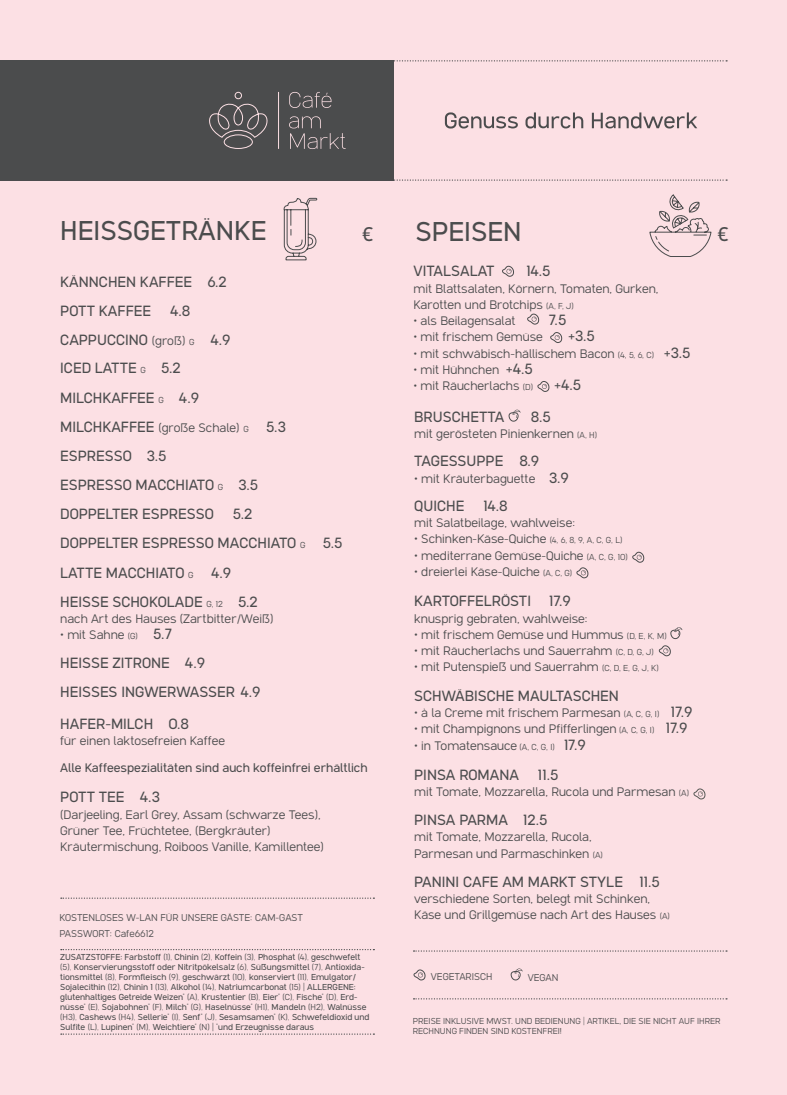
<style>
.page{position:relative;width:787px;height:1095px;background:#fce0e4}
.page>*{position:absolute;margin:0;border:0;box-sizing:border-box;transform-origin:0 0}
.t1{font:500 27.5px "Compose";color:#4b4c4d}
.t2{font:500 20px "Compose";color:#4b4c4d}
.t3{font:500 15px/29px "Compose";color:#4b4c4d}
.t4{font:12.5px/16.2px "Compose";color:#4b4c4d}
.t5{font:500 12.5px "Compose";color:#4b4c4d}
.t6{font:10px/16.2px "Compose";color:#4b4c4d}
.t7{font:500 8.75px/10px "Compose";color:#4b4c4d}
.t8{font:8.75px/10px "Compose";color:#4b4c4d}
.s1{font-weight:400;font-size:12.5px}
.s2{font-weight:400;font-size:8.75px}
.s3{font-weight:300}
.s4{font-size:8.75px}
.s5{font-weight:500;font-size:15px}
.s6{font-weight:400}
</style>
<div class="page">
<svg style="left:393px;top:179px;width:334px;height:2px"></svg>
<svg style="left:413px;top:969px;width:12px;height:11px"></svg>
<svg style="left:510px;top:968px;width:12px;height:12px"></svg>
<svg style="left:61px;top:1033px;width:313px;height:2px"></svg>
<svg style="left:61px;top:949px;width:313px;height:1px"></svg>
<div style="left:0;top:60px;width:393px;height:121px;background:#4b4c4d"></div>
<div style="left:224px;top:134px;width:29px;height:15px;border:1px solid #fce0e4;border-radius:50%"></div>
<svg style="left:209px;top:103px;width:59px;height:35px"></svg>
<div style="left:235px;top:92px;width:7px;height:7px;border:1px solid #fce0e4;border-radius:50%"></div>
<svg style="left:289px;top:116px;width:56px;height:33px"></svg>
<svg style="left:289px;top:92px;width:42px;height:16px"></svg>
<hr style="left:278px;top:92px;width:1px;height:57px;background:#fce0e4">
<svg style="left:393px;top:60px;width:334px;height:1px"></svg>
<svg style="left:445px;top:112px;width:252px;height:17px"></svg>
<svg style="left:413px;top:998px;width:314px;height:1px"></svg>
<svg style="left:413px;top:950px;width:314px;height:2px"></svg>
<svg style="left:61px;top:897px;width:313px;height:2px"></svg>
<svg style="left:649px;top:194px;width:63px;height:63px"></svg>
<svg style="left:632px;top:552px;width:12px;height:11px"></svg>
<svg style="left:576px;top:567px;width:12px;height:11px"></svg>
<svg style="left:670px;top:627px;width:12px;height:12px"></svg>
<svg style="left:659px;top:645px;width:12px;height:11px"></svg>
<svg style="left:537px;top:381px;width:12px;height:11px"></svg>
<svg style="left:508px;top:410px;width:12px;height:12px"></svg>
<svg style="left:283px;top:197px;width:35px;height:64px"></svg>
<svg style="left:693px;top:788px;width:12px;height:11px"></svg>
<svg style="left:502px;top:266px;width:12px;height:11px"></svg>
<svg style="left:527px;top:314px;width:12px;height:11px"></svg>
<svg style="left:550px;top:332px;width:12px;height:11px"></svg>
<h1 class="t1" style="left:60px;top:215px;width:208px">HEISSGETRÄNKE</h1>
<h2 class="t2" style="left:362px;top:223px;width:13px">€</h2>
<p class="t3" style="left:60px;top:268px;width:168px">KÄNNCHEN KAFFEE 6.2<br>POTT KAFFEE</p>
<p class="t3" style="left:60px;top:297px;width:172px;line-height:28.6px;text-indent:110px">4.8<br>CAPPUCCINO <span class="s1">(groß)</span> <span class="s2">G</span> 4.9<br>ICED LATTE <span class="s2">G</span> 5.2</p>
<p class="t3" style="left:60px;top:384px;width:227px">MILCHKAFFEE <span class="s2">G</span> 4.9<br>MILCHKAFFEE <span class="s1">(große Schale)</span> <span class="s2">G</span> 5.3<br>ESPRESSO 3.5<br>ESPRESSO MACCHIATO <span class="s2">G</span> 3.5<br>DOPPELTER ESPRESSO</p>
<p class="t3" style="left:60px;top:500px;width:284px;text-indent:172px">5.2<br>DOPPELTER ESPRESSO MACCHIATO <span class="s2">G</span> 5.5<br>LATTE MACCHIATO <span class="s2">G</span> 4.9</p>
<p class="t3" style="left:60px;top:588px;width:199px">HEISSE SCHOKOLADE <span class="s2">G, 12</span> 5.2</p>
<p class="t4" style="left:60px;top:611px;width:215px">nach Art des Hauses (Zartbitter/Weiß)</p>
<p class="t4" style="left:60px;top:627px;width:113px"><span class="s3">•</span> mit Sahne <span class="s4">(G)</span> <span class="s5">5.7</span></p>
<p class="t3" style="left:60px;top:650px;width:146px">HEISSE ZITRONE 4.9</p>
<p class="t3" style="left:60px;top:677px;width:202px;line-height:31.8px">HEISSES INGWERWASSER 4.9<br>HAFER-MILCH 0.8</p>
<p class="t4" style="left:60px;top:734px;width:166px">für einen laktosefreien Kaffee</p>
<p class="t5" style="left:60px;top:760px;width:309px">Alle Kaffeespezialitäten sind auch koffeinfrei erhältlich</p>
<p class="t3" style="left:60px;top:784px;width:101px">POTT TEE 4.3</p>
<p class="t4" style="left:60px;top:807px;width:265px">(Darjeeling, Earl Grey, Assam (schwarze Tees),<br>Grüner Tee, Früchtetee, (Bergkräuter)<br>Kräutermischung, Roiboos Vanille, Kamillentee)</p>
<p class="t6" style="left:60px;top:910px;width:245px">KOSTENLOSES W-LAN FÜR UNSERE GÄSTE: CAM-GAST<br>PASSWORT: Cafe6612</p>
<p class="t7" style="left:60px;top:953px;width:311px">ZUSATZSTOFFE: Farbstoff <span class="s6">(1)</span><span class="s3">,</span> Chinin <span class="s6">(2)</span><span class="s3">,</span> Koffein <span class="s6">(3)</span><span class="s3">,</span> Phosphat <span class="s6">(4)</span><span class="s3">,</span> geschwefelt <span class="s6">(5)</span><span class="s3">,</span> Konservierungsstoff oder Nitritpökelsalz <span class="s6">(6)</span><span class="s3">,</span> Süßungsmittel <span class="s6">(7)</span><span class="s3">,</span> Antioxida&shy;tionsmittel <span class="s6">(8)</span><span class="s3">,</span> Formfleisch <span class="s6">(9)</span><span class="s3">,</span> geschwärzt <span class="s6">(10)</span><span class="s3">,</span> konserviert <span class="s6">(11)</span><span class="s3">,</span> Emulgator/ Sojalecithin <span class="s6">(12)</span><span class="s3">,</span> Chinin 1 <span class="s6">(13)</span><span class="s3">,</span> Alkohol <span class="s6">(14)</span><span class="s3">,</span> Natriumcarbonat <span class="s6">(15)</span> | ALLERGENE: glutenhaltiges Getreide Weizen<sup>*</sup> <span class="s6">(A)</span><span class="s3">,</span> Krustentier <span class="s6">(B)</span><span class="s3">,</span> Eier<sup>*</sup> <span class="s6">(C)</span><span class="s3">,</span> Fische<sup>*</sup> <span class="s6">(D)</span><span class="s3">,</span> Erd&shy;nüsse<sup>*</sup> <span class="s6">(E)</span><span class="s3">,</span> Sojabohnen<sup>*</sup> <span class="s6">(F)</span><span class="s3">,</span> Milch<sup>*</sup> <span class="s6">(G)</span><span class="s3">,</span> Haselnüsse<sup>*</sup> <span class="s6">(H1)</span><span class="s3">,</span> Mandeln <span class="s6">(H2)</span><span class="s3">,</span> Walnüsse <span class="s6">(H3)</span><span class="s3">,</span> Cashews <span class="s6">(H4)</span><span class="s3">,</span> Sellerie<sup>*</sup> <span class="s6">(I)</span><span class="s3">,</span> Senf<sup>*</sup> <span class="s6">(J)</span><span class="s3">,</span> Sesamsamen<sup>*</sup> <span class="s6">(K)</span><span class="s3">,</span> Schwefeldioxid und Sulfite <span class="s6">(L)</span><span class="s3">,</span> Lupinen<sup>*</sup> <span class="s6">(M)</span><span class="s3">,</span> Weichtiere<sup>*</sup> <span class="s6">(N)</span> | <sup>*</sup>und Erzeugnisse daraus</p>
<h1 class="t1" style="left:415px;top:216px;width:108px">SPEISEN</h1>
<h2 class="t2" style="left:717px;top:223px;width:13px">€</h2>
<p class="t3" style="left:413px;top:258px;width:82px">VITALSALAT</p>
<p class="t3" style="left:526px;top:258px;width:26px">14.5</p>
<p class="t4" style="left:413px;top:281px;width:246px">mit Blattsalaten, Körnern, Tomaten, Gurken,<br>Karotten und Brotchips <span class="s4">(A, F, J)</span></p>
<p class="t4" style="left:413px;top:313px;width:103px"><span class="s3">•</span> als Beilagensalat</p>
<p class="t3" style="left:548px;top:306px;width:19px">7.5</p>
<p class="t4" style="left:413px;top:330px;width:131px"><span class="s3">•</span> mit frischem Gemüse</p>
<p class="t3" style="left:568px;top:323px;width:28px">+3.5</p>
<p class="t4" style="left:413px;top:346px;width:278px"><span class="s3">•</span> mit schwäbisch-hällischem Bacon <span class="s4">(4, 5, 6, C)</span> <span class="s5">+3.5</span></p>
<p class="t4" style="left:413px;top:362px;width:121px"><span class="s3">•</span> mit Hühnchen <span class="s5">+4.5</span></p>
<p class="t4" style="left:413px;top:378px;width:121px"><span class="s3">•</span> mit Räucherlachs <span class="s4">(D)</span></p>
<p class="t3" style="left:554px;top:371px;width:29px">+4.5</p>
<p class="t3" style="left:414px;top:403px;width:92px">BRUSCHETTA</p>
<p class="t3" style="left:531px;top:403px;width:21px">8.5</p>
<p class="t4" style="left:414px;top:427px;width:184px">mit gerösteten Pinienkernen <span class="s4">(A, H)</span></p>
<p class="t3" style="left:414px;top:448px;width:127px">TAGESSUPPE 8.9</p>
<p class="t4" style="left:414px;top:471px;width:156px"><span class="s3">•</span> mit Kräuterbaguette <span class="s5">3.9</span></p>
<p class="t3" style="left:414px;top:492px;width:52px">QUICHE</p>
<p class="t3" style="left:483px;top:492px;width:26px">14.8</p>
<p class="t4" style="left:414px;top:515px;width:162px">mit Salatbeilage, wahlweise:</p>
<p class="t4" style="left:414px;top:532px;width:210px"><span class="s3">•</span> Schinken-Käse-Quiche <span class="s4">(4, 6, 8, 9, A, C, G, L)</span></p>
<p class="t4" style="left:414px;top:548px;width:215px"><span class="s3">•</span> mediterrane Gemüse-Quiche <span class="s4">(A, C, G, 10)</span></p>
<p class="t4" style="left:414px;top:564px;width:160px"><span class="s3">•</span> dreierlei Käse-Quiche <span class="s4">(A, C, G)</span></p>
<p class="t3" style="left:414px;top:588px;width:158px">KARTOFFELRÖSTI 17.9</p>
<p class="t4" style="left:414px;top:611px;width:175px">knusprig gebraten, wahlweise:</p>
<p class="t4" style="left:414px;top:627px;width:254px"><span class="s3">•</span> mit frischem Gemüse und Hummus <span class="s4">(D, E, K, M)</span></p>
<p class="t4" style="left:414px;top:644px;width:241px"><span class="s3">•</span> mit Räucherlachs und Sauerrahm <span class="s4">(C, D, G, J)</span></p>
<p class="t4" style="left:414px;top:660px;width:246px"><span class="s3">•</span> mit Putenspieß und Sauerrahm <span class="s4">(C, D, E, G, J, K)</span></p>
<p class="t3" style="left:414px;top:682px;width:206px">SCHWÄBISCHE MAULTASCHEN</p>
<p class="t4" style="left:414px;top:706px;width:280px"><span class="s3">•</span> à la Creme mit frischem Parmesan <span class="s4">(A, C, G, I)</span> <span class="s5">17.9</span></p>
<p class="t4" style="left:414px;top:722px;width:275px"><span class="s3">•</span> mit Champignons und Pfifferlingen <span class="s4">(A, C, G, I)</span> <span class="s5">17.9</span></p>
<p class="t4" style="left:414px;top:738px;width:173px"><span class="s3">•</span> in Tomatensauce <span class="s4">(A, C, G, I)</span> <span class="s5">17.9</span></p>
<p class="t3" style="left:414px;top:761px;width:106px">PINSA ROMANA</p>
<p class="t3" style="left:538px;top:761px;width:22px">11.5</p>
<p class="t4" style="left:414px;top:785px;width:276px">mit Tomate, Mozzarella, Rucola und Parmesan <span class="s4">(A)</span></p>
<p class="t3" style="left:414px;top:807px;width:135px">PINSA PARMA 12.5</p>
<p class="t4" style="left:414px;top:830px;width:190px">mit Tomate, Mozzarella, Rucola,<br>Parmesan und Parmaschinken <span class="s4">(A)</span></p>
<p class="t3" style="left:414px;top:868px;width:247px">PANINI CAFE AM MARKT STYLE 11.5</p>
<p class="t4" style="left:414px;top:891px;width:257px">verschiedene Sorten, belegt mit Schinken,<br>Käse und Grillgemüse nach Art des Hauses <span class="s4">(A)</span></p>
<p class="t6" style="left:431px;top:969px;width:63px">VEGETARISCH</p>
<p class="t6" style="left:527px;top:970px;width:32px">VEGAN</p>
<p class="t8" style="left:413px;top:1017px;width:309px">PREISE INKLUSIVE MWST. UND BEDIENUNG | ARTIKEL, DIE SIE NICHT AUF IHRER<br>RECHNUNG FINDEN SIND KOSTENFREI!</p>
</div>
